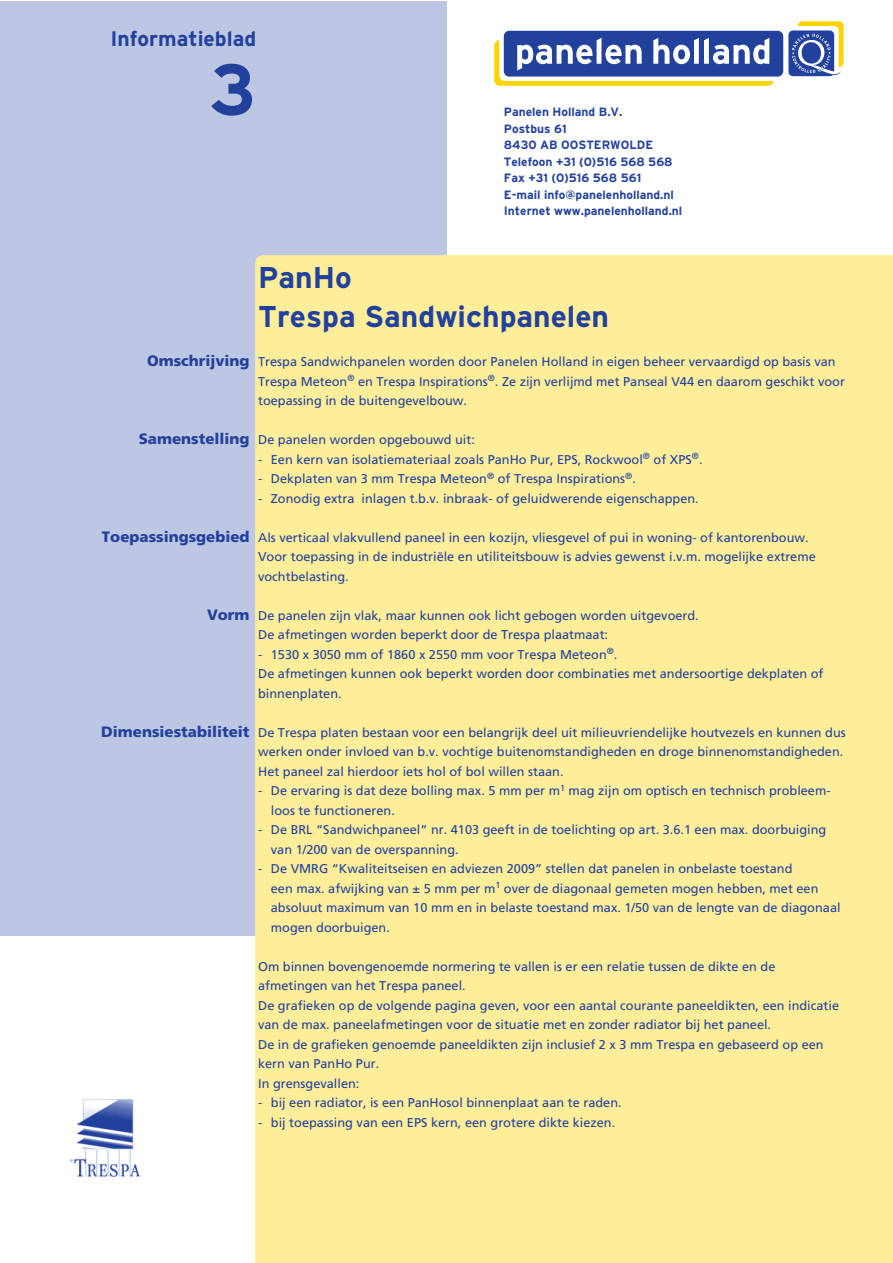
<style>
.page{position:relative;width:893px;height:1263px;background:#fff}
.page>*{position:absolute;margin:0;border:0;box-sizing:border-box;transform-origin:0 0}
.t1{font:700 72px "Interstate";color:#22419d}
.t2{font:700 30px/39px "Interstate";color:#22419d}
.t3{font:700 21px "Interstate";color:#22419d}
.t4{font:12.75px/19.5px "Frutiger";color:#22419d}
.t5{font:700 12px/16.5px "Interstate";color:#22419d}
.s1{font-weight:900;font-size:15px}
</style>
<div class="page">
<div style="left:0;top:1px;width:446px;height:934px;background:#bdc6e2"></div>
<div style="left:255px;top:255px;width:637px;height:1008px;background:#feee99"></div>
<img style="left:69px;top:1099px;width:71px;height:78px">
<div style="left:494px;top:40px;width:280px;height:46px;background:#fdd400;border-radius:5px"></div>
<div style="left:499px;top:35px;width:280px;height:46px;background:#fff;border-radius:5px"></div>
<div style="left:504px;top:31px;width:279px;height:46px;background:#22419d;border-radius:5px"></div>
<svg style="left:517px;top:38px;width:125px;height:33px"></svg>
<svg style="left:653px;top:38px;width:116px;height:26px"></svg>
<div style="left:798px;top:21px;width:45px;height:46px;background:#fdd400;border-radius:5px"></div>
<div style="left:793px;top:26px;width:46px;height:46px;background:#fff;border-radius:5px"></div>
<div style="left:788px;top:30px;width:46px;height:46px;background:#22419d;border-radius:5px"></div>
<svg style="left:792px;top:34px;width:49px;height:41px"></svg>
<h3 class="t3" style="left:110px;top:27px;width:147px">Informatieblad</h3>
<h1 class="t1" style="left:210px;top:49px;width:48px">3</h1>
<p class="t5" style="left:504px;top:103px;width:180px">Panelen Holland B.V.<br>Postbus 61<br>8430 AB OOSTERWOLDE<br>Telefoon +31 (0)516 568 568<br>Fax +31 (0)516 568 561<br>E-mail info@panelenholland.nl<br>Internet www.panelenholland.nl</p>
<h2 class="t2" style="left:258px;top:258px;width:352px">PanHo<br>Trespa Sandwichpanelen</h2>
<p class="t4" style="left:258px;top:352px;width:588px;text-indent:-111px"><span class="s1">Omschrijving</span> Trespa Sandwichpanelen worden door Panelen Holland in eigen beheer vervaardigd op basis van<br>Trespa Meteon<sup>®</sup> en Trespa Inspirations<sup>®</sup>. Ze zijn verlijmd met Panseal V44 en daarom geschikt voor toepassing in de buitengevelbouw.</p>
<p class="t4" style="left:139px;top:430px;width:338px"><span class="s1">Samenstelling</span> De panelen worden opgebouwd uit:</p>
<p class="t4" style="left:258px;top:449px;width:446px">- Een kern van isolatiemateriaal zoals PanHo Pur, EPS, Rockwool<sup>®</sup> of XPS<sup>®</sup>.</p>
<p class="t4" style="left:258px;top:469px;width:379px">- Dekplaten van 3 mm Trespa Meteon<sup>®</sup> of Trespa Inspirations<sup>®</sup>.</p>
<p class="t4" style="left:258px;top:488px;width:442px">- Zonodig extra inlagen t.b.v. inbraak- of geluidwerende eigenschappen.</p>
<p class="t4" style="left:258px;top:527px;width:559px;text-indent:-156px"><span class="s1">Toepassingsgebied</span> Als verticaal vlakvullend paneel in een kozijn, vliesgevel of pui in woning- of kantorenbouw.<br>Voor toepassing in de industriële en utiliteitsbouw is advies gewenst i.v.m. mogelijke extreme vochtbelasting.</p>
<p class="t4" style="left:258px;top:605px;width:442px;text-indent:-51px"><span class="s1">Vorm</span> De panelen zijn vlak, maar kunnen ook licht gebogen worden uitgevoerd.<br>De afmetingen worden beperkt door de Trespa plaatmaat:</p>
<p class="t4" style="left:258px;top:644px;width:567px">- 1530 x 3050 mm of 1860 x 2550 mm voor Trespa Meteon<sup>®</sup>.<br>De afmetingen kunnen ook beperkt worden door combinaties met andersoortige dekplaten of binnenplaten.</p>
<p class="t4" style="left:258px;top:722px;width:589px;text-indent:-157px"><span class="s1">Dimensiestabiliteit</span> De Trespa platen bestaan voor een belangrijk deel uit milieuvriendelijke houtvezels en kunnen dus werken onder invloed van b.v. vochtige buitenomstandigheden en droge binnenomstandigheden.<br>Het paneel zal hierdoor iets hol of bol willen staan.</p>
<p class="t4" style="left:271px;top:781px;width:561px;text-indent:-13px">- De ervaring is dat deze bolling max. 5 mm per m<sup>1</sup> mag zijn om optisch en technisch probleem&shy;loos te functioneren.</p>
<p class="t4" style="left:271px;top:820px;width:557px;text-indent:-13px">- De BRL “Sandwichpaneel” nr. 4103 geeft in de toelichting op art. 3.6.1 een max. doorbuiging van 1/200 van de overspanning.</p>
<p class="t4" style="left:271px;top:859px;width:571px;text-indent:-13px">- De VMRG “Kwaliteitseisen en adviezen 2009” stellen dat panelen in onbelaste toestand<br>een max. afwijking van ± 5 mm per m<sup>1</sup> over de diagonaal gemeten mogen hebben, met een absoluut maximum van 10 mm en in belaste toestand max. 1/50 van de lengte van de diagonaal mogen doorbuigen.</p>
<p class="t4" style="left:258px;top:956px;width:583px">Om binnen bovengenoemde normering te vallen is er een relatie tussen de dikte en de afmetingen van het Trespa paneel.<br>De grafieken op de volgende pagina geven, voor een aantal courante paneeldikten, een indicatie van de max. paneelafmetingen voor de situatie met en zonder radiator bij het paneel.<br>De in de grafieken genoemde paneeldikten zijn inclusief 2 x 3 mm Trespa en gebaseerd op een kern van PanHo Pur.<br>In grensgevallen:</p>
<p class="t4" style="left:258px;top:1093px;width:365px">- bij een radiator, is een PanHosol binnenplaat aan te raden.</p>
<p class="t4" style="left:258px;top:1112px;width:359px">- bij toepassing van een EPS kern, een grotere dikte kiezen.</p>
</div>
